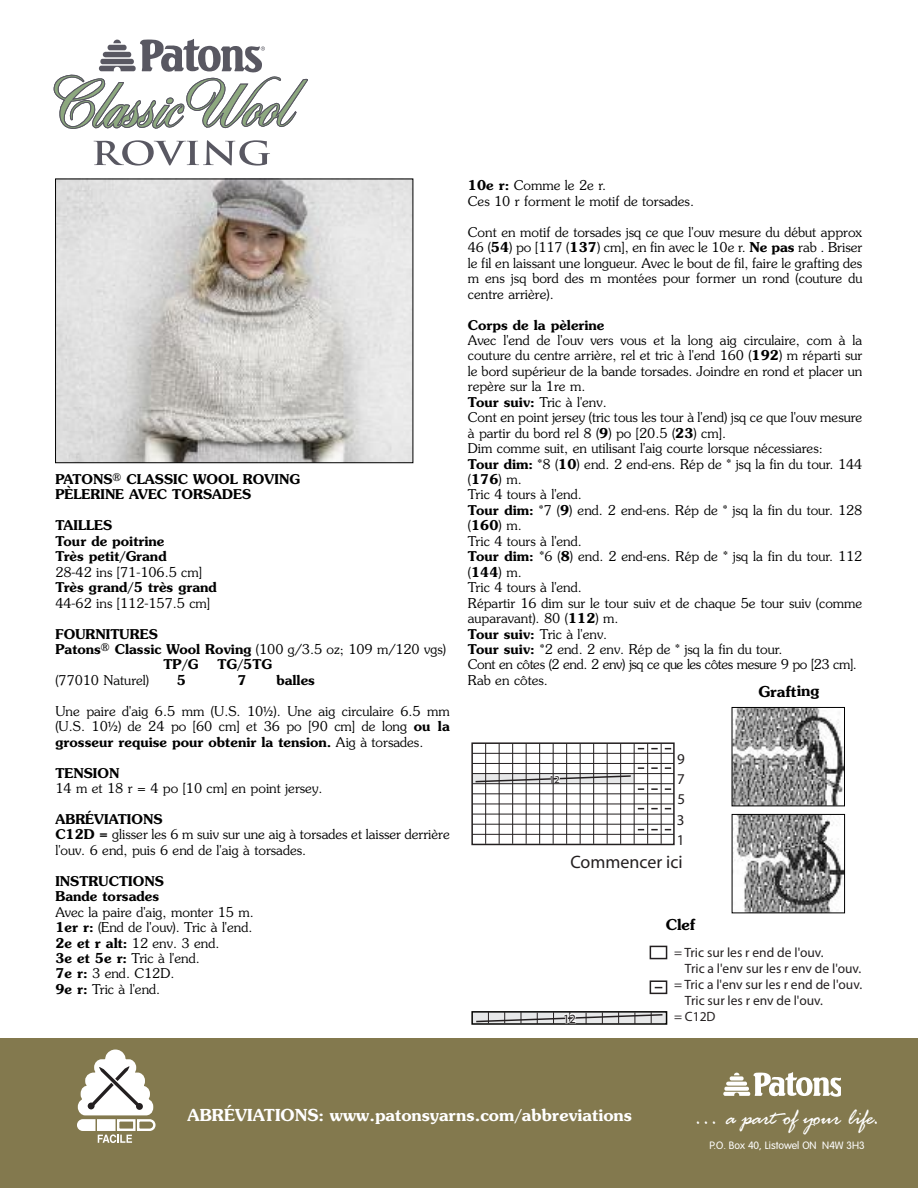
<style>
.page{position:relative;width:918px;height:1188px;background:#fff}
.page>*{position:absolute;margin:0;border:0;box-sizing:border-box;transform-origin:0 0}
.t1{font:24px "Rage Italic Plain";color:#fff}
.t2{font:18px "Myriad";color:#231f20}
.t3{font:600 16.5px "Souvenir";color:#fff}
.t4{font:600 15px "Souvenir";color:#000}
.t5{font:15px "Myriad Pro";color:#231f20}
.t6{font:300 13.5px/15.5px "Souvenir";color:#000}
.t7{font:600 13.5px/15.5px "Souvenir";color:#000}
.t8{font:13.5px "Myriad Pro";color:#231f20}
.t9{font:12.6px "Myriad Pro";color:#231f20}
.t10{font:300 10.5px "VAG Rounded";color:#fff}
.t11{font:10.5px "Myriad Pro";color:#231f20}
.s1{font-weight:600}
.s2{font-family:"Myriad Pro";font-weight:400;font-size:14.25px}
.s3{color:#fff}
</style>
<div class="page">
<svg style="left:54px;top:39px;width:254px;height:90px"></svg>
<svg style="left:94px;top:140px;width:176px;height:26px"></svg>
<div style="left:0;top:1038px;width:917px;height:150px;background:#83794e"></div>
<svg style="left:723px;top:1072px;width:117px;height:25px"></svg>
<svg style="left:77px;top:1049px;width:79px;height:94px"></svg>
<svg style="left:665px;top:788px;width:6px;height:2px"></svg>
<svg style="left:651px;top:788px;width:7px;height:2px"></svg>
<svg style="left:638px;top:788px;width:6px;height:2px"></svg>
<svg style="left:665px;top:767px;width:6px;height:2px"></svg>
<svg style="left:651px;top:767px;width:7px;height:2px"></svg>
<svg style="left:638px;top:767px;width:6px;height:2px"></svg>
<div style="left:472px;top:774px;width:162px;height:10px;background:#e7e8e9"></div>
<svg style="left:474px;top:774px;width:158px;height:9px"></svg>
<hr style="left:485px;top:744px;width:1px;height:100px;background:#231f20">
<hr style="left:499px;top:744px;width:1px;height:100px;background:#231f20">
<hr style="left:512px;top:744px;width:1px;height:100px;background:#231f20">
<hr style="left:526px;top:744px;width:1px;height:100px;background:#231f20">
<hr style="left:553px;top:744px;width:1px;height:100px;background:#231f20">
<hr style="left:566px;top:744px;width:1px;height:100px;background:#231f20">
<hr style="left:580px;top:744px;width:1px;height:100px;background:#231f20">
<hr style="left:593px;top:744px;width:1px;height:100px;background:#231f20">
<hr style="left:607px;top:744px;width:1px;height:100px;background:#231f20">
<hr style="left:620px;top:744px;width:1px;height:100px;background:#231f20">
<hr style="left:634px;top:744px;width:1px;height:100px;background:#231f20">
<hr style="left:647px;top:744px;width:1px;height:100px;background:#231f20">
<hr style="left:661px;top:744px;width:1px;height:100px;background:#231f20">
<hr style="left:539px;top:744px;width:1px;height:100px;background:#231f20">
<hr style="left:472px;top:834px;width:202px;height:1px;background:#231f20">
<hr style="left:472px;top:824px;width:202px;height:1px;background:#231f20">
<hr style="left:472px;top:814px;width:202px;height:1px;background:#231f20">
<hr style="left:472px;top:804px;width:202px;height:1px;background:#231f20">
<hr style="left:472px;top:793px;width:202px;height:1px;background:#231f20">
<hr style="left:472px;top:783px;width:202px;height:1px;background:#231f20">
<hr style="left:472px;top:773px;width:202px;height:1px;background:#231f20">
<hr style="left:472px;top:763px;width:202px;height:1px;background:#231f20">
<hr style="left:472px;top:753px;width:202px;height:1px;background:#231f20">
<div style="left:471px;top:742px;width:204px;height:103px;border:2px solid #231f20"></div>
<img style="left:57px;top:181px;width:354px;height:280px">
<div style="left:55px;top:179px;width:358px;height:284px;border:1px solid #000"></div>
<div style="left:650px;top:980px;width:17px;height:14px;border:2px solid #231f20"></div>
<div style="left:650px;top:946px;width:17px;height:13px;border:2px solid #231f20"></div>
<div style="left:471px;top:1011px;width:196px;height:14px;border:2px solid #040503"></div>
<svg style="left:475px;top:1012px;width:189px;height:12px;background:#acacad"></svg>
<img style="left:734px;top:709px;width:109px;height:95px">
<div style="left:732px;top:707px;width:113px;height:99px;border:1px solid #000"></div>
<img style="left:734px;top:816px;width:109px;height:95px">
<div style="left:732px;top:814px;width:113px;height:99px;border:1px solid #000"></div>
<p class="t7" style="left:55px;top:472px;width:246px">PATONS<sup>®</sup> CLASSIC WOOL ROVING<br>PÈLERINE AVEC TORSADES</p>
<p class="t7" style="left:55px;top:518px;width:113px">TAILLES<br>Tour de poitrine<br>Très petit/Grand</p>
<p class="t6" style="left:55px;top:564px;width:148px">28-42 ins [71-106.5 cm]</p>
<p class="t7" style="left:55px;top:580px;width:163px">Très grand/5 très grand</p>
<p class="t6" style="left:55px;top:595px;width:156px">44-62 ins [112-157.5 cm]</p>
<p class="t7" style="left:55px;top:626px;width:104px">FOURNITURES</p>
<p class="t6" style="left:55px;top:642px;width:392px"><span class="s1">Patons</span><sup>®</sup> <span class="s1">Classic Wool Roving</span> (100 g/3.5 oz; 109 m/120 vgs)</p>
<p class="t7" style="left:163px;top:657px;width:37px">TP/G</p>
<p class="t7" style="left:217px;top:657px;width:56px">TG/5TG</p>
<p class="t6" style="left:55px;top:673px;width:95px">(77010 Naturel)</p>
<p class="t7" style="left:177px;top:673px;width:11px">5</p>
<p class="t7" style="left:238px;top:673px;width:11px">7</p>
<p class="t7" style="left:276px;top:673px;width:40px">balles</p>
<p class="t6" style="left:55px;top:703px;width:396px;text-align:justify">Une paire d'aig 6.5 mm (U.S. 10<span class="s2">½</span>). Une aig circulaire 6.5 mm (U.S. 10<span class="s2">½</span>) de 24 po [60 cm] et 36 po [90 cm] de long <span class="s1">ou la grosseur requise pour obtenir la tension.</span> Aig à torsades.</p>
<p class="t7" style="left:55px;top:765px;width:65px">TENSION</p>
<p class="t6" style="left:55px;top:781px;width:269px">14 m et 18 r = 4 po [10 cm] en point jersey.</p>
<p class="t6" style="left:55px;top:812px;width:396px"><span class="s1">ABRÉVIATIONS<br>C12D =</span> glisser les 6 m suiv sur une aig à torsades et laisser derrière l'ouv. 6 end, puis 6 end de l'aig à torsades.</p>
<p class="t7" style="left:55px;top:873px;width:110px">INSTRUCTIONS<br>Bande torsades</p>
<p class="t6" style="left:55px;top:904px;width:200px">Avec la paire d'aig, monter 15 m.<br><span class="s1">1er r:</span> (End de l'ouv). Tric à l'end.<br><span class="s1">2e et r alt:</span> 12 env. 3 end.<br><span class="s1">3e et 5e r:</span> Tric à l'end.<br><span class="s1">7e r:</span> 3 end. C12D.<br><span class="s1">9e r:</span> Tric à l'end.</p>
<p class="t6" style="left:468px;top:178px;width:228px"><span class="s1">10e r:</span> Comme le 2e r.<br>Ces 10 r forment le motif de torsades.</p>
<p class="t6" style="left:468px;top:224px;width:396px;text-align:justify">Cont en motif de torsades jsq ce que l'ouv mesure du début approx 46 (<span class="s1">54</span>) po [117 (<span class="s1">137</span>) cm], en fin avec le 10e r. <span class="s1">Ne pas</span> rab . Briser le fil en laissant une longueur. Avec le bout de fil, faire le grafting des m ens jsq bord des m montées pour former un rond (couture du centre arrière).</p>
<p class="t7" style="left:468px;top:317px;width:138px">Corps de la pèlerine</p>
<p class="t6" style="left:468px;top:333px;width:396px">Avec l'end de l'ouv vers vous et la long aig circulaire, com à la couture du centre arrière, rel et tric à l'end 160 (<span class="s1">192</span>) m réparti sur le bord supérieur de la bande torsades. Joindre en rond et placer un repère sur la 1re m.<br><span class="s1">Tour suiv:</span> Tric à l'env.<br>Cont en point jersey (tric tous les tour à l'end) jsq ce que l'ouv mesure à partir du bord rel 8 (<span class="s1">9</span>) po [20.5 (<span class="s1">23</span>) cm].<br>Dim comme suit, en utilisant l'aig courte lorsque nécessiares:<br><span class="s1">Tour dim:</span> *8 (<span class="s1">10</span>) end. 2 end-ens. Rép de * jsq la fin du tour. 144 (<span class="s1">176</span>) m.<br>Tric 4 tours à l'end.<br><span class="s1">Tour dim:</span> *7 (<span class="s1">9</span>) end. 2 end-ens. Rép de * jsq la fin du tour. 128 (<span class="s1">160</span>) m.<br>Tric 4 tours à l'end.<br><span class="s1">Tour dim:</span> *6 (<span class="s1">8</span>) end. 2 end-ens. Rép de * jsq la fin du tour. 112 (<span class="s1">144</span>) m.<br>Tric 4 tours à l'end.<br>Répartir 16 dim sur le tour suiv et de chaque 5e tour suiv (comme auparavant). 80 (<span class="s1">112</span>) m.<br><span class="s1">Tour suiv:</span> Tric à l'env.<br><span class="s1">Tour suiv:</span> *2 end. 2 env. Rép de * jsq la fin du tour.<br>Cont en côtes (2 end. 2 env) jsq ce que les côtes mesure 9 po [23 cm].<br>Rab en côtes.</p>
<p class="t4" style="left:759px;top:683px;width:62px">Grafting</p>
<p class="t11" style="left:549px;top:775px;width:12px">1<span class="s3">2</span></p>
<p class="t5" style="left:677px;top:753px;width:9px">9</p>
<p class="t5" style="left:677px;top:774px;width:9px">7</p>
<p class="t5" style="left:678px;top:794px;width:9px">5</p>
<p class="t5" style="left:677px;top:814px;width:9px">3</p>
<p class="t5" style="left:677px;top:834px;width:9px">1</p>
<h2 class="t2" style="left:570px;top:856px;width:114px">Commencer ici</h2>
<p class="t4" style="left:666px;top:916px;width:31px">Clef</p>
<p class="t8" style="left:674px;top:947px;width:151px">= Tric sur les r end de l'ouv.</p>
<p class="t8" style="left:685px;top:963px;width:178px">Tric a l'env sur les r env de l'ouv.</p>
<p class="t8" style="left:674px;top:979px;width:190px">= Tric a l'env sur les r end de l'ouv.</p>
<p class="t8" style="left:685px;top:996px;width:140px">Tric sur les r env de l'ouv.</p>
<p class="t9" style="left:563px;top:1014px;width:14px">1<span class="s3">2</span></p>
<p class="t8" style="left:674px;top:1012px;width:43px">= C12D</p>
<p class="t3" style="left:188px;top:1106px;width:446px">ABRÉVIATIONS: www.patonsyarns.com/abbreviations</p>
<h1 class="t1" style="left:695px;top:1109px;width:186px">… a part of your life.</h1>
<p class="t10" style="left:709px;top:1140px;width:157px">P.O. Box 40, Listowel ON N4W 3H3</p>
</div>
